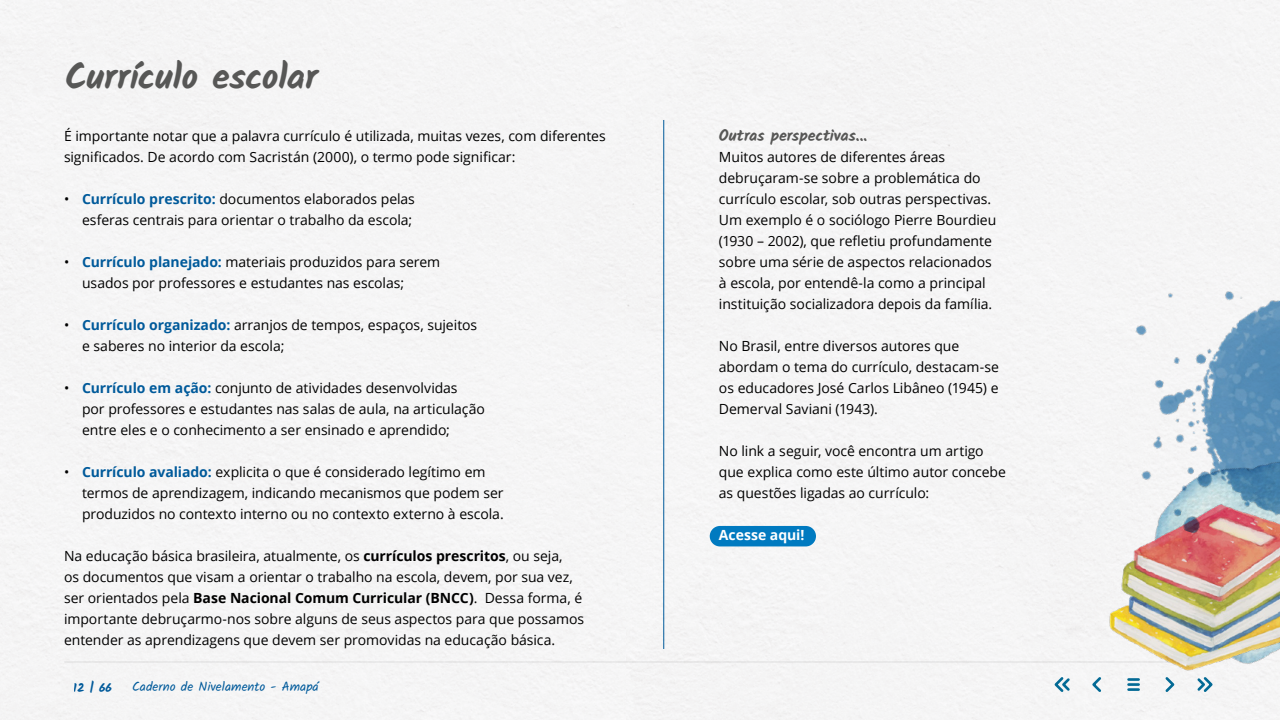
<style>
.page{position:relative;width:1280px;height:720px;background:#fff}
.page>*{position:absolute;margin:0;border:0;box-sizing:border-box;transform-origin:0 0}
.t1{font:700 36px "Kalam";letter-spacing:-.015em;color:#575756}
.t2{font:700 16px "Kalam";letter-spacing:-.01em;color:#575756}
.t3{font:14px/21px "Open Sans";letter-spacing:-.005em;color:#000}
.t4{font:700 14px "Open Sans";color:#fff}
.t5{font:13px "Kalam";letter-spacing:.005em;color:#005ea1}
.t6{font:700 12px "Kalam";color:#005ea1}
.s1{font-weight:700;color:#005ea1}
.s2{font-weight:700}
</style>
<div class="page">
<div style="left:627px;top:0;width:653px;height:720px;background:#f5f5f5"></div>
<div style="left:1077px;top:396px;width:203px;height:324px;background:#f5f5f5"></div>
<hr style="left:65px;top:661px;width:1149px;height:2px;background:#ededed">
<svg style="left:1163px;top:676px;width:14px;height:18px"></svg>
<svg style="left:1195px;top:676px;width:20px;height:18px"></svg>
<svg style="left:1052px;top:675px;width:20px;height:19px"></svg>
<svg style="left:1090px;top:675px;width:14px;height:19px"></svg>
<svg style="left:1129px;top:678px;width:10px;height:13px"></svg>
<hr style="left:663px;top:120px;width:1px;height:529px;background:#005ea1">
<div style="left:710px;top:526px;width:106px;height:20px;background:#007ac0;border-radius:10px"></div>
<img style="left:1092px;top:562px;width:188px;height:114px">
<img style="left:1084px;top:216px;width:196px;height:346px">
<h1 class="t1" style="left:65px;top:55px;width:255px">Currículo escolar</h1>
<p class="t3" style="left:64px;top:125px;width:543px">É importante notar que a palavra currículo é utilizada, muitas vezes, com diferentes significados. De acordo com Sacristán (2000), o termo pode significar:</p>
<p class="t3" style="left:64px;top:188px;width:353px;text-align:right">• <span class="s1">Currículo prescrito:</span> documentos elaborados pelas esferas centrais para orientar o trabalho da escola;</p>
<p class="t3" style="left:82px;top:251px;width:360px;text-indent:-18px">• <span class="s1">Currículo planejado:</span> materiais produzidos para serem usados por professores e estudantes nas escolas;</p>
<p class="t3" style="left:82px;top:314px;width:397px;text-indent:-18px">• <span class="s1">Currículo organizado:</span> arranjos de tempos, espaços, sujeitos e saberes no interior da escola;</p>
<p class="t3" style="left:82px;top:377px;width:404px;text-indent:-18px">• <span class="s1">Currículo em ação:</span> conjunto de atividades desenvolvidas<br>por professores e estudantes nas salas de aula, na articulação entre eles e o conhecimento a ser ensinado e aprendido;</p>
<p class="t3" style="left:82px;top:461px;width:423px;text-indent:-18px">• <span class="s1">Currículo avaliado:</span> explicita o que é considerado legítimo em termos de aprendizagem, indicando mecanismos que podem ser produzidos no contexto interno ou no contexto externo à escola.</p>
<p class="t3" style="left:64px;top:545px;width:522px">Na educação básica brasileira, atualmente, os <span class="s2">currículos prescritos</span>, ou seja,<br>os documentos que visam a orientar o trabalho na escola, devem, por sua vez, ser orientados pela <span class="s2">Base Nacional Comum Curricular (BNCC)</span>. Dessa forma, é importante debruçarmo-nos sobre alguns de seus aspectos para que possamos entender as aprendizagens que devem ser promovidas na educação básica.</p>
<p class="t6" style="left:74px;top:681px;width:40px">12 | 66</p>
<p class="t5" style="left:132px;top:678px;width:188px">Caderno de Nivelamento - Amapá</p>
<p class="t2" style="left:719px;top:126px;width:150px">Outras perspectivas...</p>
<p class="t3" style="left:719px;top:146px;width:279px">Muitos autores de diferentes áreas debruçaram-se sobre a problemática do currículo escolar, sob outras perspectivas.<br>Um exemplo é o sociólogo Pierre Bourdieu (1930 – 2002), que refletiu profundamente sobre uma série de aspectos relacionados à escola, por entendê-la como a principal instituição socializadora depois da família.</p>
<p class="t3" style="left:719px;top:335px;width:281px">No Brasil, entre diversos autores que abordam o tema do currículo, destacam-se os educadores José Carlos Libâneo (1945) e Demerval Saviani (1943).</p>
<p class="t3" style="left:719px;top:440px;width:289px">No link a seguir, você encontra um artigo que explica como este último autor concebe as questões ligadas ao currículo:</p>
<p class="t4" style="left:719px;top:525px;width:87px">Acesse aqui!</p>
</div>
